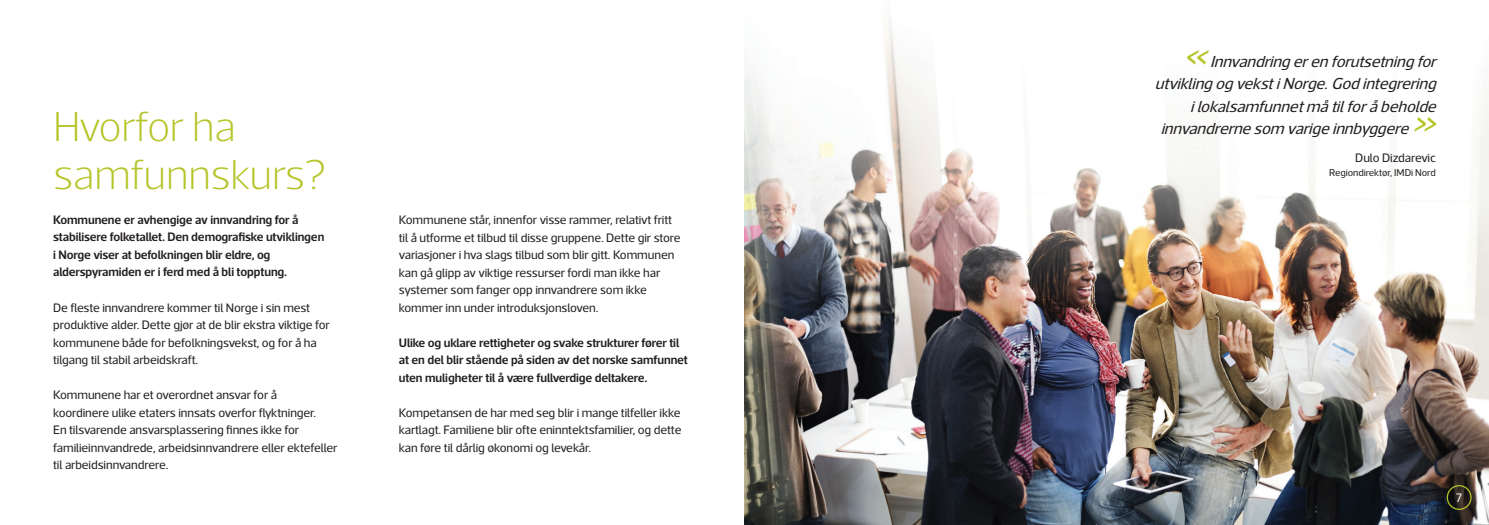
<style>
.page{position:relative;width:1489px;height:525px;background:#fff}
.page>*{position:absolute;margin:0;border:0;box-sizing:border-box;transform-origin:0 0}
.t1{font:200 42.5px/47.5px "Acto";letter-spacing:-.01em;color:#b5c527}
.t2{font:italic 38.75px "Acto";color:#b5c527}
.t3{font:italic 16.25px "Acto";color:#231f20}
.t4{font:12.5px/17.5px "Acto";letter-spacing:-.01em;color:#231f20}
.t5{font:600 12.5px/17.5px "Acto";letter-spacing:-.01em;color:#231f20}
.t6{font:12.5px "Acto";color:#fff}
.t7{font:10px "Acto";letter-spacing:-.01em;color:#231f20}
</style>
<div class="page">
<img style="left:744px;top:19px;width:744px;height:505px">
<div style="left:1446px;top:485px;width:25px;height:24px;border:1px solid #b5c527;border-radius:50%"></div>
<h1 class="t1" style="left:53px;top:103px;width:274px">Hvorfor ha samfunnskurs?</h1>
<p class="t5" style="left:53px;top:210px;width:273px">Kommunene er avhengige av innvandring for å stabilisere folketallet. Den demografiske utviklingen i Norge viser at befolkningen blir eldre, og alderspyramiden er i ferd med å bli topptung.</p>
<p class="t4" style="left:53px;top:298px;width:278px">De fleste innvandrere kommer til Norge i sin mest produktive alder. Dette gjør at de blir ekstra viktige for kommunene både for befolkningsvekst, og for å ha tilgang til stabil arbeidskraft.</p>
<p class="t4" style="left:53px;top:385px;width:286px">Kommunene har et overordnet ansvar for å<br>koordinere ulike etaters innsats overfor flyktninger.<br>En tilsvarende ansvarsplassering finnes ikke for familieinnvandrede, arbeidsinnvandrere eller ektefeller til arbeidsinnvandrere.</p>
<p class="t4" style="left:399px;top:211px;width:283px">Kommunene står, innenfor visse rammer, relativt fritt til å utforme et tilbud til disse gruppene. Dette gir store variasjoner i hva slags tilbud som blir gitt. Kommunen kan gå glipp av viktige ressurser fordi man ikke har systemer som fanger opp innvandrere som ikke kommer inn under introduksjonsloven.</p>
<p class="t5" style="left:399px;top:333px;width:290px">Ulike og uklare rettigheter og svake strukturer fører til at en del blir stående på siden av det norske samfunnet uten muligheter til å være fullverdige deltakere.</p>
<p class="t4" style="left:399px;top:403px;width:284px;text-align:justify">Kompetansen de har med seg blir i mange tilfeller ikke kartlagt. Familiene blir ofte eninntektsfamilier, og dette kan føre til dårlig økonomi og levekår.</p>
<h2 class="t2" style="left:1182px;top:31px;width:38px">«</h2>
<h3 class="t3" style="left:1210px;top:52px;width:232px">Innvandringerenforutsetningfor</h3>
<h3 class="t3" style="left:1154px;top:74px;width:287px">utviklingogvekstiNorge.Godintegrering</h3>
<h3 class="t3" style="left:1189px;top:97px;width:252px">ilokalsamfunnetmåtilforåbeholde</h3>
<h3 class="t3" style="left:1160px;top:119px;width:254px">innvandrernesom varigeinnbyggere</h3>
<h2 class="t2" style="left:1411px;top:98px;width:38px">»</h2>
<p class="t4" style="left:1355px;top:149px;width:82px">Dulo Dizdarevic</p>
<p class="t7" style="left:1329px;top:166px;width:108px">Regiondirektør, IMDi Nord</p>
<p class="t6" style="left:1455px;top:490px;width:7px">7</p>
</div>
